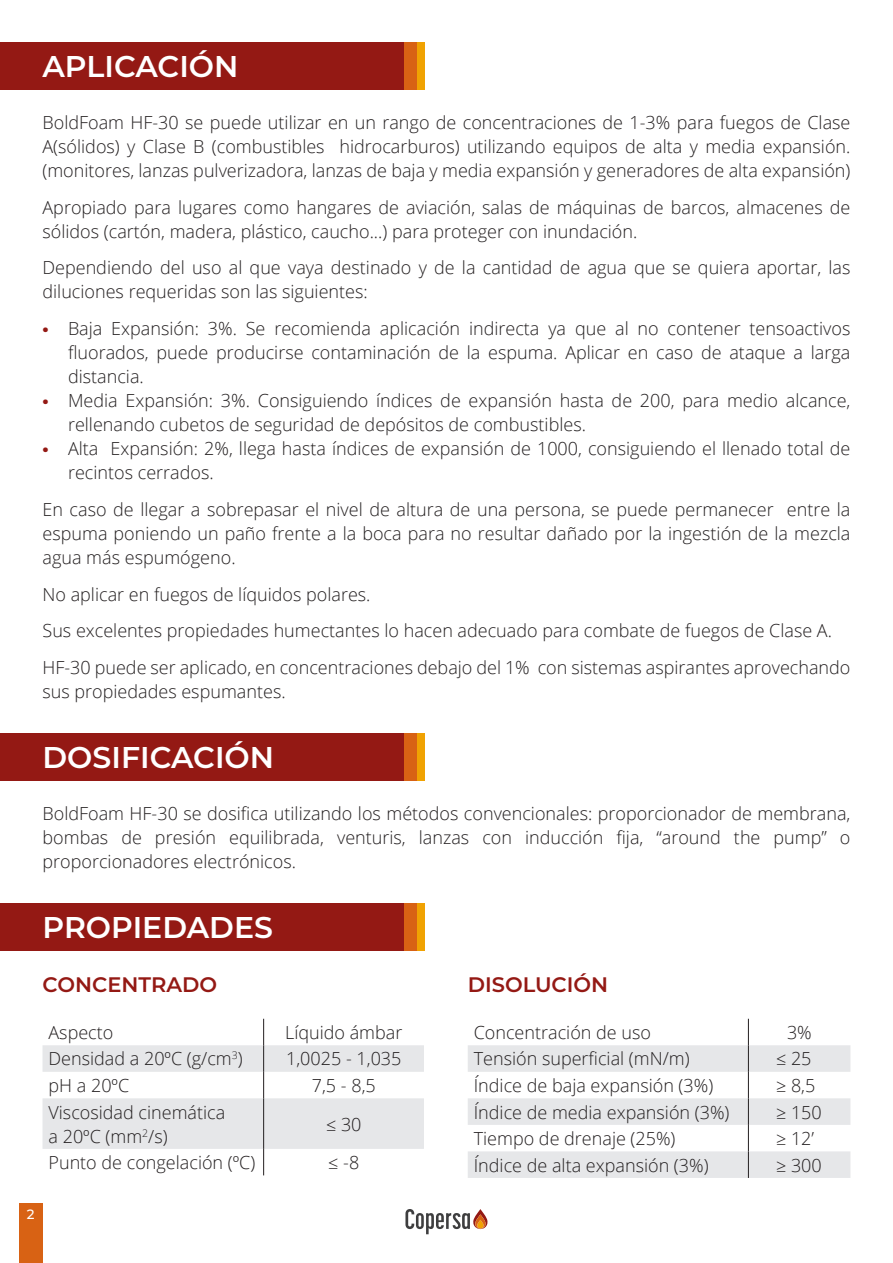
<style>
.page{position:relative;width:893px;height:1263px;background:#fff}
.page>*{position:absolute;margin:0;border:0;box-sizing:border-box;transform-origin:0 0}
.t1{font:600 30px "Montserrat";color:#fff}
.t2{font:600 21px "Montserrat";color:#941914}
.t3{font:300 18px/24px "Open Sans";color:#231f20}
.t4{font:500 13.5px "Montserrat";color:#fff}
.s1{font-family:"Montserrat";font-weight:900;color:#941914}
</style>
<div class="page">
<div style="left:19px;top:1203px;width:24px;height:60px;background:#d86214"></div>
<svg style="left:405px;top:1209px;width:83px;height:25px"></svg>
<div style="left:0;top:43px;width:409px;height:47px;background:#941914"></div>
<div style="left:417px;top:43px;width:8px;height:47px;background:#f0a202"></div>
<div style="left:404px;top:43px;width:13px;height:47px;background:#d86214"></div>
<div style="left:0;top:733px;width:409px;height:48px;background:#941914"></div>
<div style="left:417px;top:733px;width:8px;height:48px;background:#f0a202"></div>
<div style="left:404px;top:733px;width:13px;height:48px;background:#d86214"></div>
<div style="left:0;top:903px;width:409px;height:47px;background:#941914"></div>
<div style="left:417px;top:903px;width:8px;height:47px;background:#f0a202"></div>
<div style="left:404px;top:903px;width:13px;height:47px;background:#d86214"></div>
<svg style="left:43px;top:1019px;width:381px;height:156px"></svg>
<svg style="left:468px;top:1045px;width:382px;height:133px;fill:#e6e7e9"></svg>
<svg style="left:748px;top:1019px;width:1px;height:159px"></svg>
<h1 class="t1" style="left:43px;top:45px;width:197px">APLICACIÓN</h1>
<p class="t3" style="left:43px;top:110px;width:809px;text-align:justify">BoldFoam HF-30 se puede utilizar en un rango de concentraciones de 1-3% para fuegos de Clase A(sólidos) y Clase B (combustibles hidrocarburos) utilizando equipos de alta y media expansión. (monitores, lanzas pulverizadora, lanzas de baja y media expansión y generadores de alta expansión)</p>
<p class="t3" style="left:43px;top:195px;width:809px">Apropiado para lugares como hangares de aviación, salas de máquinas de barcos, almacenes de sólidos (cartón, madera, plástico, caucho...) para proteger con inundación.</p>
<p class="t3" style="left:43px;top:255px;width:809px">Dependiendo del uso al que vaya destinado y de la cantidad de agua que se quiera aportar, las diluciones requeridas son las siguientes:</p>
<p class="t3" style="left:43px;top:316px;width:809px"><span class="s1">·</span> Baja Expansión: 3%. Se recomienda aplicación indirecta ya que al no contener tensoactivos</p>
<p class="t3" style="left:68px;top:340px;width:784px">fluorados, puede producirse contaminación de la espuma. Aplicar en caso de ataque a larga</p>
<p class="t3" style="left:68px;top:364px;width:77px">distancia.</p>
<p class="t3" style="left:43px;top:388px;width:809px"><span class="s1">·</span> Media Expansión: 3%. Consiguiendo índices de expansión hasta de 200, para medio alcance,</p>
<p class="t3" style="left:68px;top:412px;width:519px">rellenando cubetos de seguridad de depósitos de combustibles.</p>
<p class="t3" style="left:43px;top:436px;width:809px"><span class="s1">·</span> Alta Expansión: 2%, llega hasta índices de expansión de 1000, consiguiendo el llenado total de</p>
<p class="t3" style="left:68px;top:460px;width:147px">recintos cerrados.</p>
<p class="t3" style="left:43px;top:497px;width:809px;text-align:justify">En caso de llegar a sobrepasar el nivel de altura de una persona, se puede permanecer entre la espuma poniendo un paño frente a la boca para no resultar dañado por la ingestión de la mezcla agua más espumógeno.</p>
<p class="t3" style="left:43px;top:575px;width:809px;line-height:36.8px">No aplicar en fuegos de líquidos polares.<br>Sus excelentes propiedades humectantes lo hacen adecuado para combate de fuegos de Clase A.<br>HF-30 puede ser aplicado, en concentraciones debajo del 1% con sistemas aspirantes aprovechando</p>
<p class="t3" style="left:43px;top:679px;width:245px">sus propiedades espumantes.</p>
<h1 class="t1" style="left:43px;top:736px;width:233px">DOSIFICACIÓN</h1>
<p class="t3" style="left:43px;top:801px;width:809px;text-align:justify">BoldFoam HF-30 se dosifica utilizando los métodos convencionales: proporcionador de membrana, bombas de presión equilibrada, venturis, lanzas con inducción fija, “around the pump” o proporcionadores electrónicos.</p>
<h1 class="t1" style="left:43px;top:906px;width:232px">PROPIEDADES</h1>
<p class="t2" style="left:43px;top:969px;width:176px">CONCENTRADO</p>
<p class="t3" style="left:49px;top:1020px;width:66px">Aspecto</p>
<p class="t3" style="left:285px;top:1020px;width:119px">Líquido ámbar</p>
<p class="t3" style="left:49px;top:1046px;width:196px">Densidad a 20ºC (g/cm<sup>3</sup>)</p>
<p class="t3" style="left:286px;top:1046px;width:117px">1,0025 - 1,035</p>
<p class="t3" style="left:49px;top:1073px;width:82px">pH a 20ºC</p>
<p class="t3" style="left:312px;top:1073px;width:66px">7,5 - 8,5</p>
<p class="t3" style="left:49px;top:1099px;width:178px">Viscosidad cinemática a 20ºC (mm<sup>2</sup>/s)</p>
<p class="t3" style="left:326px;top:1111px;width:37px">≤ 30</p>
<p class="t3" style="left:49px;top:1150px;width:208px">Punto de congelación (ºC)</p>
<p class="t3" style="left:328px;top:1150px;width:33px">≤ -8</p>
<p class="t4" style="left:27px;top:1204px;width:9px">2</p>
<p class="t2" style="left:468px;top:969px;width:142px">DISOLUCIÓN</p>
<p class="t3" style="left:474px;top:1020px;width:179px">Concentración de uso</p>
<p class="t3" style="left:787px;top:1020px;width:26px">3%</p>
<p class="t3" style="left:474px;top:1046px;width:217px">Tensión superficial (mN/m)</p>
<p class="t3" style="left:776px;top:1046px;width:37px">≤ 25</p>
<p class="t3" style="left:474px;top:1073px;width:241px">Índice de baja expansión (3%)</p>
<p class="t3" style="left:776px;top:1073px;width:41px">≥ 8,5</p>
<p class="t3" style="left:474px;top:1099px;width:257px">Índice de media expansión (3%)</p>
<p class="t3" style="left:776px;top:1099px;width:47px">≥ 150</p>
<p class="t3" style="left:474px;top:1126px;width:203px">Tiempo de drenaje (25%)</p>
<p class="t3" style="left:776px;top:1126px;width:40px">≥ 12’</p>
<p class="t3" style="left:474px;top:1152px;width:236px">Índice de alta expansión (3%)</p>
<p class="t3" style="left:776px;top:1152px;width:47px">≥ 300</p>
</div>
